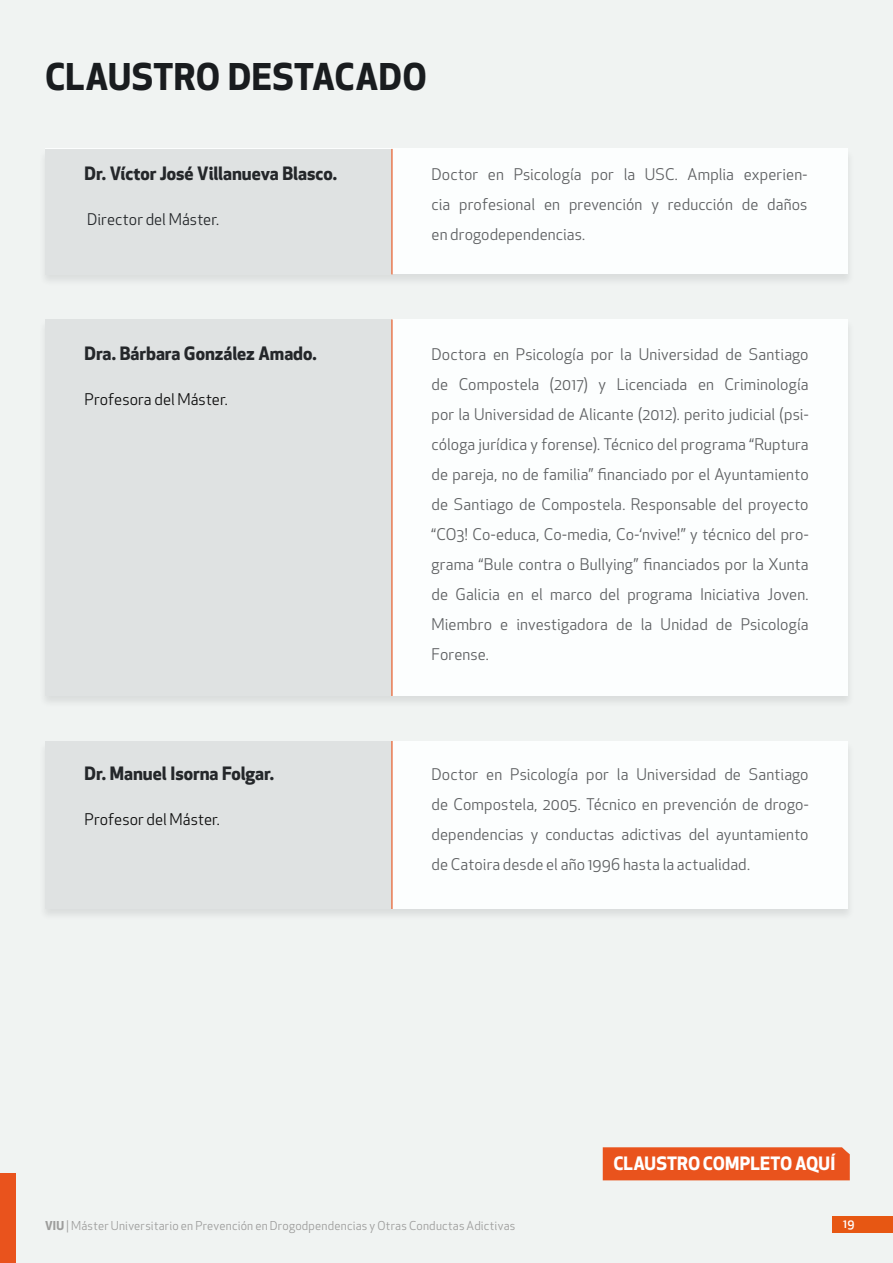
<style>
.page{position:relative;width:893px;height:1263px;background:#f0f3f2}
.page>*{position:absolute;margin:0;border:0;box-sizing:border-box;transform-origin:0 0}
.t1{font:700 36px "Apex New";letter-spacing:.01em;color:#191c1f}
.t2{font:700 18px "Apex New";color:#24272a}
.t3{font:700 18px "Apex New";letter-spacing:.01em;color:#fff}
.t4{font:15.75px/30px "Apex New";letter-spacing:.005em;color:#5e6062;text-align:justify}
.t5{font:15.75px "Apex New";letter-spacing:.005em;color:#0d0d0d}
.t6{font:15.75px "Apex New";letter-spacing:.005em;color:#24272a}
.t7{font:12px "Apex New";letter-spacing:.02em;color:#9d9d9c}
.t8{font:500 12px "Apex New";color:#fff}
.s1{font-weight:700}
</style>
<div class="page">
<div style="left:0;top:1173px;width:15px;height:90px;background:#e9531d"></div>
<div style="left:833px;top:1217px;width:60px;height:16px;background:#e75713"></div>
<div style="left:603px;top:1147px;width:247px;height:33px;background:#e9531d"></div>
<div style="left:38px;top:740px;width:817px;height:181px;background:#e7eae9"></div>
<div style="left:45px;top:741px;width:803px;height:167px;background:#fcfefe"></div>
<div style="left:45px;top:741px;width:346px;height:167px;background:#dfe2e2"></div>
<hr style="left:391px;top:741px;width:1px;height:168px;background:#e9531d">
<div style="left:38px;top:319px;width:817px;height:389px;background:#191c1f;opacity:.1"></div>
<div style="left:45px;top:319px;width:803px;height:377px;background:#fcfefe"></div>
<div style="left:45px;top:319px;width:346px;height:377px;background:#dfe2e2"></div>
<hr style="left:391px;top:319px;width:1px;height:377px;background:#e9531d">
<div style="left:38px;top:148px;width:817px;height:138px;background:#e5e8e8"></div>
<div style="left:45px;top:149px;width:803px;height:125px;background:#fcfefe"></div>
<div style="left:45px;top:149px;width:346px;height:125px;background:#dfe2e2"></div>
<hr style="left:391px;top:149px;width:1px;height:125px;background:#e9531d">
<h1 class="t1" style="left:45px;top:51px;width:383px">CLAUSTRO DESTACADO</h1>
<p class="t2" style="left:84px;top:160px;width:254px">Dr. Víctor José Villanueva Blasco.</p>
<p class="t6" style="left:87px;top:209px;width:133px">Director del Máster.</p>
<p class="t4" style="left:432px;top:159px;width:377px">Doctor en Psicología por la USC. Amplia experien&shy;cia profesional en prevención y reducción de daños en drogodependencias.</p>
<p class="t2" style="left:84px;top:340px;width:234px">Dra. Bárbara González Amado.</p>
<p class="t5" style="left:84px;top:389px;width:145px">Profesora del Máster.</p>
<p class="t4" style="left:432px;top:339px;width:379px">Doctora en Psicología por la Universidad de Santiago de Compostela (2017) y Licenciada en Criminología por la Universidad de Alicante (2012). perito judicial (psi&shy;cóloga jurídica y forense). Técnico del programa “Ruptura de pareja, no de familia” financiado por el Ayuntamiento de Santiago de Compostela. Responsable del proyecto “CO3! Co-educa, Co-media, Co-‘nvive!” y técnico del pro&shy;grama “Bule contra o Bullying” financiados por la Xunta de Galicia en el marco del programa Iniciativa Joven.<br>Miembro e investigadora de la Unidad de Psicología Forense.</p>
<p class="t2" style="left:84px;top:760px;width:191px">Dr. Manuel Isorna Folgar.</p>
<p class="t5" style="left:84px;top:809px;width:137px">Profesor del Máster.</p>
<p class="t4" style="left:432px;top:759px;width:379px">Doctor en Psicología por la Universidad de Santiago de Compostela, 2005. Técnico en prevención de drogo&shy;dependencias y conductas adictivas del ayuntamiento de Catoira desde el año 1996 hasta la actualidad.</p>
<p class="t3" style="left:613px;top:1150px;width:223px">CLAUSTRO COMPLETO AQUÍ</p>
<p class="t7" style="left:45px;top:1218px;width:472px"><span class="s1">VIU</span> | Máster Universitario en Prevención en Drogodpendencias y Otras Conductas Adictivas</p>
<p class="t8" style="left:843px;top:1215px;width:13px">19</p>
</div>
